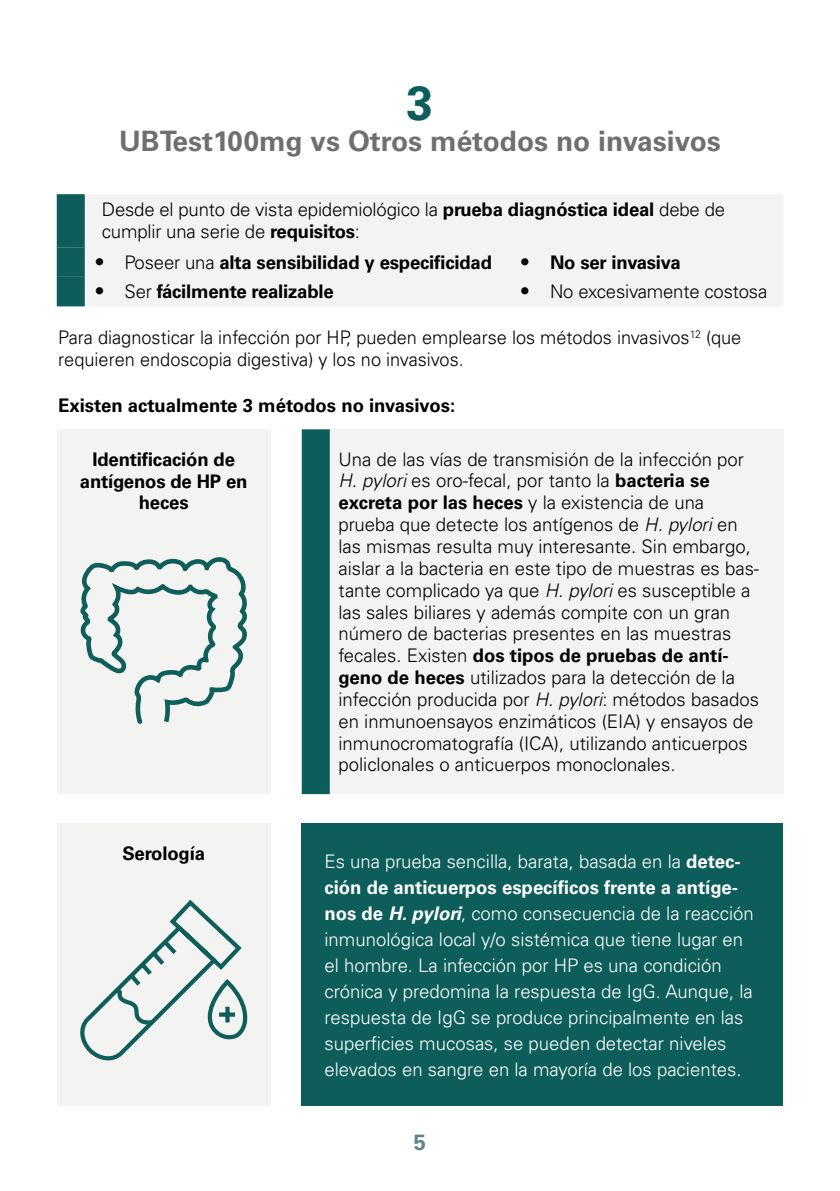
<style>
.page{position:relative;width:840px;height:1191px;background:#fff}
.page>*{position:absolute;margin:0;border:0;box-sizing:border-box;transform-origin:0 0}
.t1{font:700 48px "Univers LT Std";color:#0d5e5a}
.t2{font:700 28px "Univers LT Std";color:#706f6f}
.t3{font:700 22px "Univers LT Std";color:#5f8482}
.t4{font:300 18.8px/21.8px "Univers LT Std";color:#000}
.t5{font:300 18.8px/26px "Univers LT Std";color:#fff}
.t6{font:700 18.8px/21.8px "Univers LT Std";letter-spacing:-.01em;color:#000;text-align:center}
.s1{font-weight:700}
.s2{font-size:20px}
.s3{font-weight:300}
.s4{font-weight:700;font-size:20px}
.s5{font-style:italic}
.s6{font-weight:700;font-style:italic}
</style>
<div class="page">
<div style="left:85px;top:194px;width:697px;height:112px;background:#f3f3f2"></div>
<div style="left:57px;top:194px;width:28px;height:53px;background:#0d5e5a"></div>
<div style="left:57px;top:247px;width:28px;height:30px;background:#0d5e5a"></div>
<div style="left:57px;top:277px;width:28px;height:29px;background:#0d5e5a"></div>
<div style="left:315px;top:429px;width:467px;height:365px;background:#f3f3f2"></div>
<div style="left:301px;top:429px;width:28px;height:365px;background:#0d5e5a"></div>
<div style="left:301px;top:823px;width:481px;height:283px;background:#0d5e5a"></div>
<div style="left:57px;top:429px;width:213px;height:365px;background:#f3f3f2"></div>
<div style="left:57px;top:823px;width:213px;height:283px;background:#f3f3f2"></div>
<svg style="left:80px;top:899px;width:167px;height:161px"></svg>
<svg style="left:80px;top:557px;width:167px;height:167px"></svg>
<h1 class="t1" style="left:406px;top:75px;width:28px">3</h1>
<h2 class="t2" style="left:119px;top:125px;width:603px">UBTest100mg vs Otros métodos no invasivos</h2>
<p class="t4" style="left:102px;top:198px;width:624px">Desde el punto de vista epidemiológico la <span class="s1">prueba diagnóstica ideal</span> debe de cumplir una serie de <span class="s1">requisitos</span>:</p>
<p class="t6" style="left:96px;top:251px;width:397px"><span class="s2">•</span> <span class="s3">Poseer una</span> alta sensibilidad y especificidad</p>
<p class="t6" style="left:521px;top:251px;width:160px"><span class="s2">•</span> No ser invasiva</p>
<p class="t6" style="left:96px;top:281px;width:239px"><span class="s2">•</span> <span class="s3">Ser</span> fácilmente realizable</p>
<p class="t4" style="left:521px;top:281px;width:247px"><span class="s4">•</span> No excesivamente costosa</p>
<p class="t4" style="left:58px;top:326px;width:684px">Para diagnosticar la infección por HP, pueden emplearse los métodos invasivos<sup>12</sup> (que requieren endoscopia digestiva) y los no invasivos.</p>
<p class="t6" style="left:58px;top:394px;width:398px">Existen actualmente 3 métodos no invasivos:</p>
<p class="t4" style="left:338px;top:448px;width:422px">Una de las vías de transmisión de la infección por <span class="s5">H. pylori</span> es oro-fecal, por tanto la <span class="s1">bacteria se excreta por las heces</span> y la existencia de una prueba que detecte los antígenos de <span class="s5">H. pylori</span> en las mismas resulta muy interesante. Sin embargo, aislar a la bacteria en este tipo de muestras es bas&shy;tante complicado ya que <span class="s5">H. pylori</span> es susceptible a las sales biliares y además compite con un gran número de bacterias presentes en las muestras fecales. Existen <span class="s1">dos tipos de pruebas de antí&shy;geno de heces</span> utilizados para la detección de la infección producida por <span class="s5">H. pylori</span>: métodos basados en inmunoensayos enzimáticos (EIA) y ensayos de inmunocromatografía (ICA), utilizando anticuerpos policlonales o anticuerpos monoclonales.</p>
<p class="t6" style="left:80px;top:448px;width:169px">Identificación de antígenos de HP en heces</p>
<p class="t6" style="left:122px;top:842px;width:84px">Serología</p>
<p class="t5" style="left:324px;top:848px;width:430px">Es una prueba sencilla, barata, basada en la <span class="s1">detec&shy;ción de anticuerpos específicos frente a antíge&shy;nos de</span> <span class="s6">H. pylori</span>, como consecuencia de la reacción inmunológica local y/o sistémica que tiene lugar en el hombre. La infección por HP es una condición crónica y predomina la respuesta de IgG. Aunque, la respuesta de IgG se produce principalmente en las superficies mucosas, se pueden detectar niveles elevados en sangre en la mayoría de los pacientes.</p>
<p class="t3" style="left:413px;top:1129px;width:14px">5</p>
</div>
